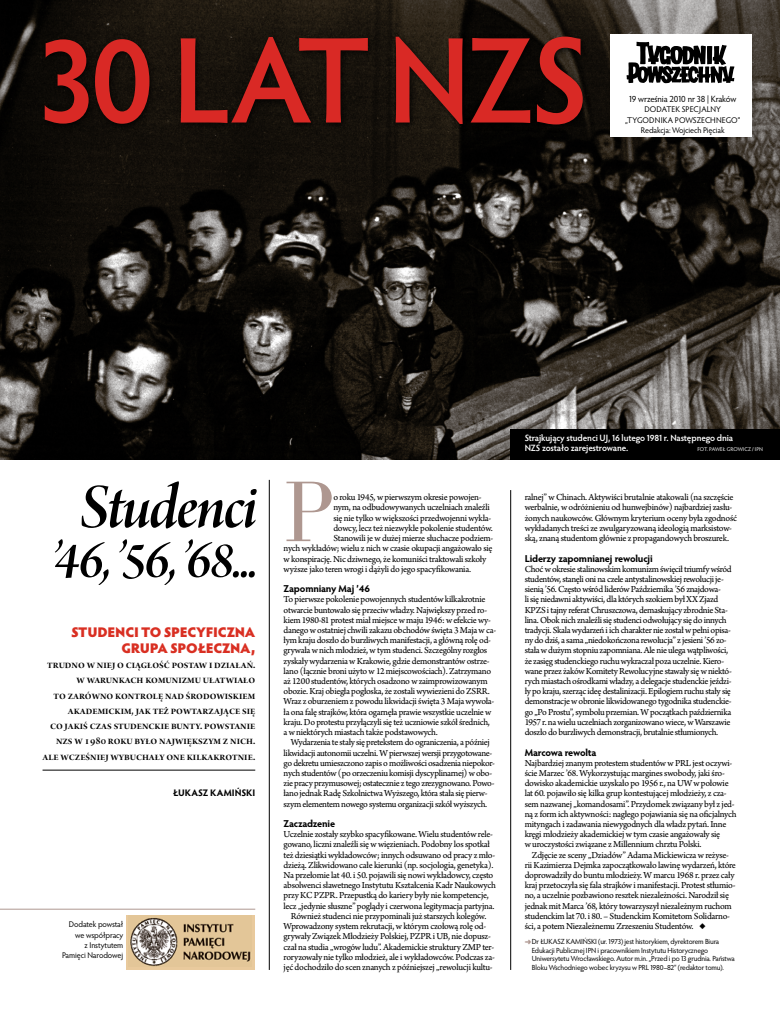
<style>
.page{position:relative;width:780px;height:1021px;background:#fff}
.page>*{position:absolute;margin:0;border:0;box-sizing:border-box;transform-origin:0 0}
.t1{font:600 122.7px "TP Hypatia";color:#d92925;scale:.96 1}
.t2{font:300 89.1px "TP Bodoni";color:#ae9790}
.t3{font:italic 600 66.6px "TP Arno 36";letter-spacing:-.035em;color:#000}
.t4{font:italic 600 54.1px "TP Arno 36";color:#000}
.t5{font:900 14px/15.3px "TP Hypatia";letter-spacing:-.02em;color:#d92f22;text-align:right}
.t6{font:600 12px/15.3px "TP Arno 36";color:#000;text-align:right}
.t7{font:700 10px "TP Hypatia";letter-spacing:-.02em;color:#000}
.t8{font:9.7px/10.2px "TP Arno 10";letter-spacing:-.03em;color:#000}
.t9{font:700 9.5px "TP Hypatia";letter-spacing:.035em;color:#000}
.t10{font:600 9.2px/10.2px "TP Hypatia";letter-spacing:-.01em;color:#fff}
.t11{font:9px "TP Hypatia";letter-spacing:-.01em;color:#000}
.t12{font:8.3px/10.2px "TP Hypatia";letter-spacing:-.01em;color:#000;text-align:right}
.t13{font:8.3px "TP Hypatia";letter-spacing:.015em;color:#000}
.t14{font:7.4px/8.5px "TP Hypatia";letter-spacing:-.02em;color:#000}
.t15{font:5.5px "TP Hypatia";letter-spacing:.01em;color:#fff}
.s1{font-family:"TP Ding";font-size:9.4px}
.s2{font-family:"TP Ding";font-size:8px;color:#ae9790}
</style>
<div class="page">
<hr style="left:269px;top:480px;width:1px;height:489px;background:#000">
<hr style="left:510px;top:490px;width:1px;height:479px;background:#000">
<hr style="left:0;top:908px;width:255px;height:1px;background:#ae9790">
<div style="left:126px;top:915px;width:129px;height:54px;background:#e9ca9d"></div>
<img style="left:130px;top:917px;width:121px;height:49px">
<hr style="left:43px;top:770px;width:212px;height:1px;background:#000">
<img style="left:0;top:0;width:780px;height:459px">
<div style="left:510px;top:429px;width:270px;height:30px;background:#000"></div>
<div style="left:40px;top:33px;width:551px;height:100px;background:#000;opacity:.75"></div>
<div style="left:610px;top:35px;width:141px;height:102px;background:#fff"></div>
<svg style="left:626px;top:42px;width:108px;height:41px"></svg>
<h1 class="t1" style="left:39px;top:-5px;width:429px">30 lat nzs</h1>
<p class="t11" style="left:629px;top:93px;width:109px">19 września 2010 nr 38 | Kraków</p>
<p class="t13" style="left:644px;top:104px;width:78px">Dodatek SPECJALNY</p>
<p class="t12" style="left:625px;top:114px;width:8px">„Tyg</p>
<p class="t12" style="left:642px;top:114px;width:13px">odnika</p>
<p class="t12" style="left:674px;top:114px;width:17px">Powszechneg</p>
<p class="t12" style="left:731px;top:114px;width:11px">o”</p>
<p class="t12" style="left:640px;top:124px;width:85px">Redakcja: Wojciech Pięciak</p>
<h3 class="t3" style="left:78px;top:466px;width:179px">Studenci</h3>
<h3 class="t4" style="left:50px;top:527px;width:207px">’46, ’56, ’68...</h3>
<h3 class="t5" style="left:71px;top:624px;width:186px">STUDENCI TO SPECYFICZNA<br>GRUPA SPOŁECZNA,</h3>
<p class="t6" style="left:43px;top:657px;width:214px">trudno w niej o ciągłość postaw i działań.<br>W warunkach komunizmu ułatwiało<br>to zarówno kontrolę nad środowiskiem akademickim, jak też powtarzające się<br>co jakiś czas studenckie bunty. Powstanie NZS w 1980 roku było największym z nich.<br>Ale wcześniej wybuchały one kilkakrotnie.</p>
<p class="t9" style="left:173px;top:786px;width:83px">Łukasz Kamiński</p>
<p class="t12" style="left:62px;top:919px;width:63px">Dodatek powstał we współpracy<br>z Instytutem<br>Pamięci Narodowej</p>
<h2 class="t2" style="left:283px;top:464px;width:51px">P</h2>
<p class="t8" style="left:333px;top:492px;width:150px">o roku 1945, w pierwszym okresie powojen-</p>
<p class="t8" style="left:333px;top:503px;width:158px">nym, na odbudowywanych uczelniach znaleźli</p>
<p class="t8" style="left:333px;top:513px;width:159px">się nie tylko w większości przedwojenni wykła-</p>
<p class="t8" style="left:333px;top:523px;width:161px">dowcy, lecz też niezwykłe pokolenie studentów.</p>
<p class="t8" style="left:333px;top:533px;width:161px">Stanowili je w dużej mierze słuchacze podziem-</p>
<p class="t8" style="left:283px;top:544px;width:210px">nych wykładów; wielu z nich w czasie okupacji angażowało się</p>
<p class="t8" style="left:283px;top:554px;width:204px">w konspirację. Nic dziwnego, że komuniści traktowali szkoły</p>
<p class="t8" style="left:283px;top:564px;width:189px">wyższe jako teren wrogi i dążyli do jego spacyfikowania.</p>
<p class="t7" style="left:283px;top:581px;width:88px">Zapomniany Maj ’46</p>
<p class="t8" style="left:283px;top:595px;width:214px">To pierwsze pokolenie powojennych studentów kilkakrotnie otwarcie buntowało się przeciw władzy. Największy przed ro&shy;kiem 1980-81 protest miał miejsce w maju 1946: w efekcie wy&shy;danego w ostatniej chwili zakazu obchodów święta 3 Maja w ca&shy;łym kraju doszło do burzliwych manifestacji, a główną rolę od&shy;grywała w nich młodzież, w tym studenci. Szczególny rozgłos zyskały wydarzenia w Krakowie, gdzie demonstrantów ostrze&shy;lano (łącznie broni użyto w 12 miejscowościach). Zatrzymano aż 1200 studentów, których osadzono w zaimprowizowanym obozie. Kraj obiegła pogłoska, że zostali wywiezieni do ZSRR.<br>Wraz z oburzeniem z powodu likwidacji święta 3 Maja wywoła&shy;ła ona falę strajków, która ogarnęła prawie wszystkie uczelnie w kraju. Do protestu przyłączyli się też uczniowie szkół średnich, a w niektórych miastach także podstawowych.</p>
<p class="t8" style="left:283px;top:737px;width:213px;text-indent:7px">Wydarzenia te stały się pretekstem do ograniczenia, a później likwidacji autonomii uczelni. W pierwszej wersji przygotowane&shy;go dekretu umieszczono zapis o możliwości osadzenia niepokor&shy;nych studentów (po orzeczeniu komisji dyscyplinarnej) w obo&shy;zie pracy przymusowej; ostatecznie z tego zrezygnowano. Powo&shy;łano jednak Radę Szkolnictwa Wyższego, która stała się pierw&shy;szym elementem nowego systemu organizacji szkół wyższych.</p>
<p class="t7" style="left:283px;top:816px;width:53px">Zaczadzenie</p>
<p class="t8" style="left:283px;top:829px;width:211px">Uczelnie zostały szybko spacyfikowane. Wielu studentów rele-</p>
<p class="t8" style="left:283px;top:839px;width:208px">gowano, liczni znaleźli się w więzieniach. Podobny los spotkał</p>
<p class="t8" style="left:283px;top:850px;width:213px">też dziesiątki wykładowców; innych odsuwano od pracy z mło-</p>
<p class="t8" style="left:283px;top:860px;width:211px">dzieżą. Zlikwidowano całe kierunki (np. socjologia, genetyka).</p>
<p class="t8" style="left:283px;top:870px;width:211px">Na przełomie lat 40. i 50. pojawili się nowi wykładowcy, często</p>
<p class="t8" style="left:283px;top:880px;width:214px">absolwenci sławetnego Instytutu Kształcenia Kadr Naukowych</p>
<p class="t8" style="left:283px;top:890px;width:207px">przy KC PZPR. Przepustką do kariery były nie kompetencje,</p>
<p class="t8" style="left:283px;top:901px;width:212px">lecz „jedynie słuszne” poglądy i czerwona legitymacja partyjna.</p>
<p class="t8" style="left:291px;top:911px;width:197px">Również studenci nie przypominali już starszych kolegów.</p>
<p class="t8" style="left:283px;top:921px;width:204px">Wprowadzony system rekrutacji, w którym czołową rolę od-</p>
<p class="t8" style="left:283px;top:931px;width:209px">grywały Związek Młodzieży Polskiej, PZPR i UB, nie dopusz-</p>
<p class="t8" style="left:283px;top:941px;width:212px">czał na studia „wrogów ludu”. Akademickie struktury ZMP ter-</p>
<p class="t8" style="left:283px;top:952px;width:213px">roryzowały nie tylko młodzież, ale i wykładowców. Podczas za-</p>
<p class="t8" style="left:283px;top:962px;width:211px">jęć dochodziło do scen znanych z późniejszej „rewolucji kultu-</p>
<p class="t10" style="left:524px;top:432px;width:210px">Strajkujący studenci UJ, 16 lutego 1981 r. Następnego dnia<br>NZS zostało zarejestrowane.</p>
<p class="t15" style="left:697px;top:445px;width:67px">Fot. PAWEł GROWICZ / IPN</p>
<p class="t8" style="left:524px;top:492px;width:214px">ralnej” w Chinach. Aktywiści brutalnie atakowali (na szczęście werbalnie, w odróżnieniu od hunwejbinów) najbardziej zasłu&shy;żonych naukowców. Głównym kryterium oceny była zgodność wykładanych treści ze zwulgaryzowaną ideologią marksistow&shy;ską, znaną studentom głównie z propagandowych broszurek.</p>
<p class="t7" style="left:524px;top:551px;width:129px">Liderzy zapomnianej rewolucji</p>
<p class="t8" style="left:524px;top:564px;width:209px">Choć w okresie stalinowskim komunizm święcił triumfy wśród studentów, stanęli oni na czele antystalinowskiej rewolucji je&shy;sienią ’56. Często wśród liderów Października ’56 znajdowa-<br>li się niedawni aktywiści, dla których szokiem był XX Zjazd KPZS i tajny referat Chruszczowa, demaskujący zbrodnie Sta&shy;lina. Obok nich znaleźli się studenci odwołujący się do innych tradycji. Skala wydarzeń i ich charakter nie został w pełni opisa&shy;ny do dziś, a sama „niedokończona rewolucja” z jesieni ’56 zo&shy;stała w dużym stopniu zapomniana. Ale nie ulega wątpliwości, że zasięg studenckiego ruchu wykraczał poza uczelnie. Kiero&shy;wane przez żaków Komitety Rewolucyjne stawały się w niektó&shy;rych miastach ośrodkami władzy, a delegacje studenckie jeździ&shy;ły po kraju, szerząc ideę destalinizacji. Epilogiem ruchu stały się demonstracje w obronie likwidowanego tygodnika studenckie&shy;go „Po Prostu”, symbolu przemian. W początkach października 1957 r. na wielu uczelniach zorganizowano wiece, w Warszawie doszło do burzliwych demonstracji, brutalnie stłumionych.</p>
<p class="t7" style="left:524px;top:745px;width:73px">Marcowa rewolta</p>
<p class="t8" style="left:524px;top:758px;width:213px">Najbardziej znanym protestem studentów w PRL jest oczywi&shy;ście Marzec ’68. Wykorzystując margines swobody, jaki śro&shy;dowisko akademickie uzyskało po 1956 r., na UW w połowie lat 60. pojawiło się kilka grup kontestującej młodzieży, z cza&shy;sem nazwanej „komandosami”. Przydomek związany był z jed&shy;ną z form ich aktywności: nagłego pojawiania się na oficjalnych mityngach i zadawania niewygodnych dla władz pytań. Inne kręgi młodzieży akademickiej w tym czasie angażowały się<br>w uroczystości związane z Millennium chrztu Polski.</p>
<p class="t8" style="left:524px;top:850px;width:213px;text-indent:7px">Zdjęcie ze sceny „Dziadów” Adama Mickiewicza w reżyse&shy;rii Kazimierza Dejmka zapoczątkowało lawinę wydarzeń, które doprowadziły do buntu młodzieży. W marcu 1968 r. przez cały kraj przetoczyła się fala strajków i manifestacji. Protest stłumio&shy;no, a uczelnie pozbawiono resztek niezależności. Narodził się jednak mit Marca ’68, który towarzyszył niezależnym ruchom studenckim lat 70. i 80. – Studenckim Komitetom Solidarno&shy;ści, a potem Niezależnemu Zrzeszeniu Studentów. <span class="s1">h</span></p>
<p class="t14" style="left:531px;top:937px;width:204px;text-indent:-7px"><span class="s2">&gt;</span>Dr ŁUKASZ KAMIŃSKI (ur. 1973) jest historykiem, dyrektorem Biura Edukacji Publicznej IPN i pracownikiem Instytutu Historycznego Uniwersytetu Wrocławskiego. Autor m.in. „Przed i po 13 grudnia. Państwa Bloku Wschodniego wobec kryzysu w PRL 1980–82” (redaktor tomu).</p>
</div>
